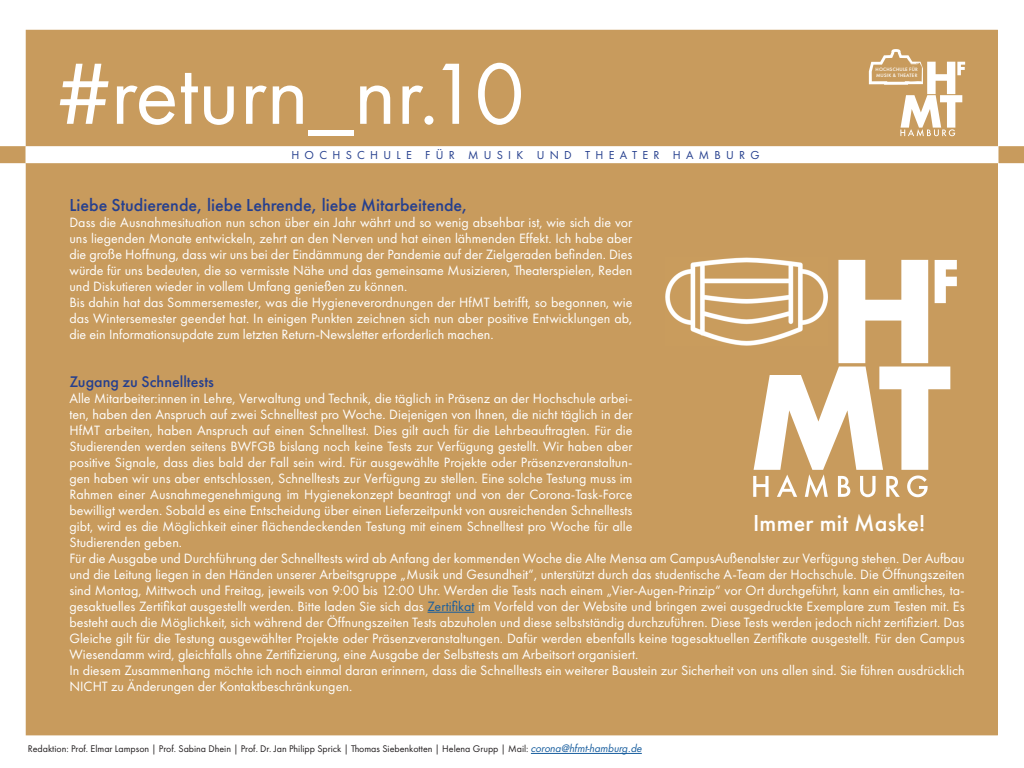
<style>
.page{position:relative;width:1024px;height:768px;background:#fff}
.page>*{position:absolute;margin:0;border:0;box-sizing:border-box;transform-origin:0 0}
.t1{font:90.1px "Futura PT";color:#fff}
.t2{font:500 24px "Futura PT";letter-spacing:.01em;color:#fff}
.t3{font:500 18px "Futura PT";color:#253f8e}
.t4{font:500 16px "Futura PT";color:#253f8e}
.t5{font:14px/16px "Futura PT";color:#fff;text-align:justify}
.t6{font:12px "Futura PT";letter-spacing:.44em;color:#253f8e}
.t7{font:10px "Futura PT";color:#231f20}
.t8{font:500 5px/5.6px "Futura PT";letter-spacing:.04em;color:#fff}
.s1{color:#175d9e}
.s2{font-family:"Futura LT Pro";font-style:italic;color:#175d9e}
</style>
<div class="page">
<div style="left:26px;top:30px;width:971px;height:705px;background:#c89b5d"></div>
<div style="left:0;top:146px;width:53px;height:17px;background:#c89b5d"></div>
<hr style="left:531px;top:753px;width:111px;height:1px;background:#175d9e">
<div style="left:26px;top:146px;width:981px;height:17px;background:#fff"></div>
<div style="left:998px;top:146px;width:26px;height:17px;background:#c89b5d"></div>
<svg style="left:869px;top:49px;width:96px;height:87px"></svg>
<hr style="left:427px;top:612px;width:47px;height:1px;background:#175d9e">
<svg style="left:753px;top:259px;width:204px;height:239px"></svg>
<div style="left:652px;top:196px;width:181px;height:179px;background:#c89b5d"></div>
<img style="left:665px;top:258px;width:162px;height:87px">
<p class="t1" style="left:57px;top:40px;width:470px">#return_nr.10</p>
<p class="t6" style="left:291px;top:148px;width:470px">HOCHSCHULE FÜR MUSIK UND THEATER HAMBURG</p>
<p class="t8" style="left:875px;top:67px;width:44px">HOCHSCHULE FÜR<br>MUSIK &amp; THEATER</p>
<p class="t3" style="left:69px;top:194px;width:400px">Liebe Studierende, liebe Lehrende, liebe Mitarbeitende,</p>
<p class="t5" style="left:69px;top:214px;width:564px">Dass die Ausnahmesituation nun schon über ein Jahr währt und so wenig absehbar ist, wie sich die vor uns liegenden Monate entwickeln, zehrt an den Nerven und hat einen lähmenden Effekt. Ich habe aber die große Hoffnung, dass wir uns bei der Eindämmung der Pandemie auf der Zielgeraden befinden. Dies würde für uns bedeuten, die so vermisste Nähe und das gemeinsame Musizieren, Theaterspielen, Reden und Diskutieren wieder in vollem Umfang genießen zu können.</p>
<p class="t5" style="left:69px;top:294px;width:564px">Bis dahin hat das Sommersemester, was die Hygieneverordnungen der HfMT betrifft, so begonnen, wie das Wintersemester geendet hat. In einigen Punkten zeichnen sich nun aber positive Entwicklungen ab, die ein Informationsupdate zum letzten Return-Newsletter erforderlich machen.</p>
<p class="t4" style="left:69px;top:372px;width:146px">Zugang zu Schnelltests</p>
<p class="t5" style="left:69px;top:390px;width:565px">Alle Mitarbeiter:innen in Lehre, Verwaltung und Technik, die täglich in Präsenz an der Hochschule arbei&shy;ten, haben den Anspruch auf zwei Schnelltest pro Woche. Diejenigen von Ihnen, die nicht täglich in der HfMT arbeiten, haben Anspruch auf einen Schnelltest. Dies gilt auch für die Lehrbeauftragten. Für die Studierenden werden seitens BWFGB bislang noch keine Tests zur Verfügung gestellt. Wir haben aber positive Signale, dass dies bald der Fall sein wird. Für ausgewählte Projekte oder Präsenzveranstaltun&shy;gen haben wir uns aber entschlossen, Schnelltests zur Verfügung zu stellen. Eine solche Testung muss im Rahmen einer Ausnahmegenehmigung im Hygienekonzept beantragt und von der Corona-Task-Force bewilligt werden. Sobald es eine Entscheidung über einen Lieferzeitpunkt von ausreichenden Schnelltests gibt, wird es die Möglichkeit einer flächendeckenden Testung mit einem Schnelltest pro Woche für alle Studierenden geben.</p>
<p class="t5" style="left:69px;top:550px;width:897px">Für die Ausgabe und Durchführung der Schnelltests wird ab Anfang der kommenden Woche die Alte Mensa am CampusAußenalster zur Verfügung stehen. Der Aufbau und die Leitung liegen in den Händen unserer Arbeitsgruppe „Musik und Gesundheit“, unterstützt durch das studentische A-Team der Hochschule. Die Öffnungszeiten sind Montag, Mittwoch und Freitag, jeweils von 9:00 bis 12:00 Uhr. Werden die Tests nach einem „Vier-Augen-Prinzip“ vor Ort durchgeführt, kann ein amtliches, ta&shy;gesaktuelles Zertifikat ausgestellt werden. Bitte laden Sie sich das <span class="s1">Zertifikat</span> im Vorfeld von der Website und bringen zwei ausgedruckte Exemplare zum Testen mit. Es besteht auch die Möglichkeit, sich während der Öffnungszeiten Tests abzuholen und diese selbstständig durchzuführen. Diese Tests werden jedoch nicht zertifiziert. Das Gleiche gilt für die Testung ausgewählter Projekte oder Präsenzveranstaltungen. Dafür werden ebenfalls keine tagesaktuellen Zertifikate ausgestellt. Für den Campus Wiesendamm wird, gleichfalls ohne Zertifizierung, eine Ausgabe der Selbsttests am Arbeitsort organisiert.</p>
<p class="t5" style="left:69px;top:662px;width:897px">In diesem Zusammenhang möchte ich noch einmal daran erinnern, dass die Schnelltests ein weiterer Baustein zur Sicherheit von uns allen sind. Sie führen ausdrücklich<br>NICHT zu Änderungen der Kontaktbeschränkungen.</p>
<p class="t2" style="left:753px;top:508px;width:174px">Immer mit Maske!</p>
<p class="t7" style="left:28px;top:743px;width:615px">Redaktion: Prof. Elmar Lampson | Prof. Sabina Dhein | Prof. Dr. Jan Philipp Sprick | Thomas Siebenkotten | Helena Grupp | Mail: <span class="s2">corona@hfmt-hamburg.de</span></p>
</div>
